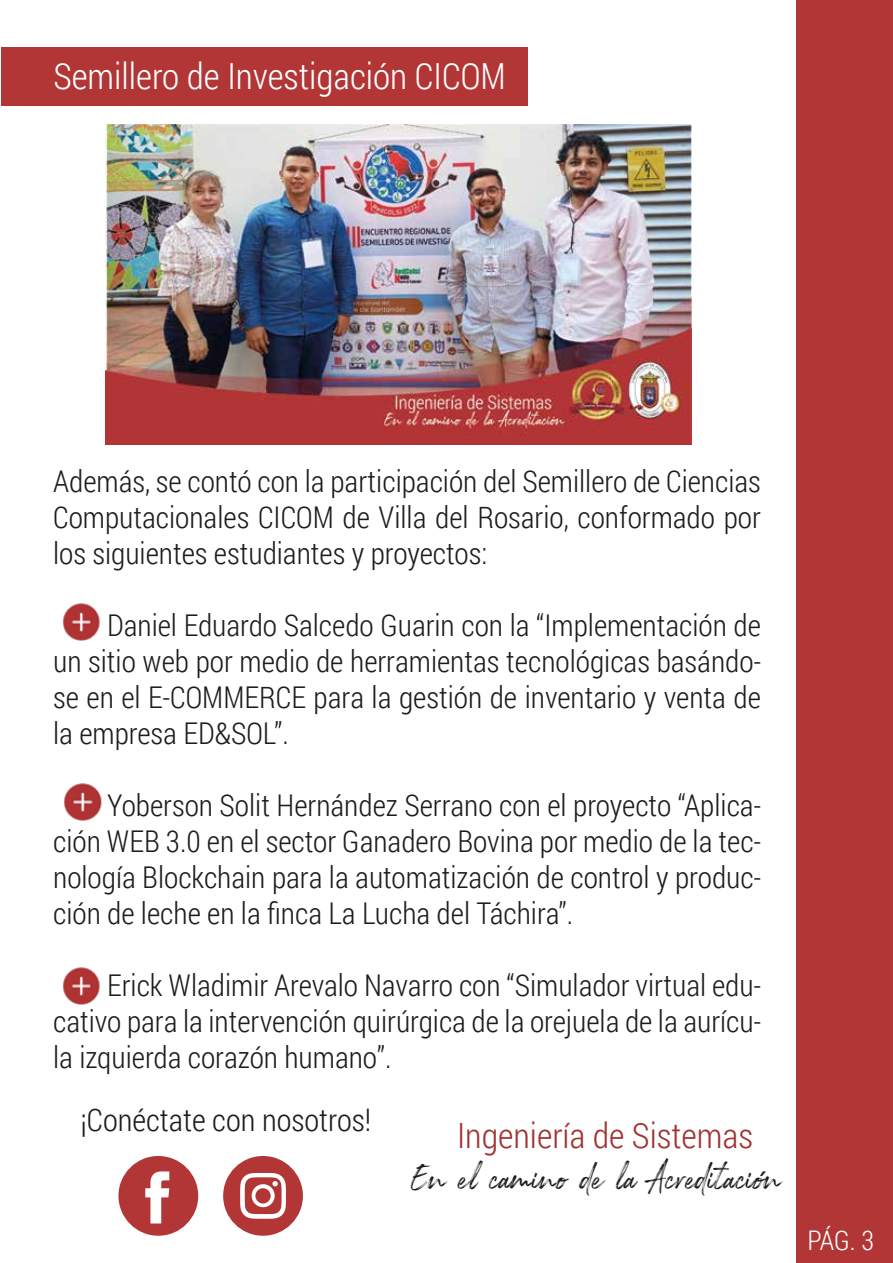
<style>
.page{position:relative;width:893px;height:1263px;background:#fff}
.page>*{position:absolute;margin:0;border:0;box-sizing:border-box;transform-origin:0 0}
.t1{font:38.1px "Rockness";color:#1d1d1b}
.t2{font:300 36px "Roboto Condensed";color:#fff}
.t3{font:300 34.8px "Roboto Condensed";color:#a13333}
.t4{font:300 31.05px "Roboto Condensed";color:#1d1d1b}
.t5{font:300 30px/36px "Roboto Condensed";color:#1d1d1b;text-align:justify}
.t6{font:300 27px "Roboto Condensed";color:#fff}
</style>
<div class="page">
<div style="left:797px;top:0;width:96px;height:1263px;background:#b13635"></div>
<div style="left:1px;top:47px;width:527px;height:58px;background:#b13635"></div>
<div style="left:118px;top:1156px;width:80px;height:80px;background:#b13635;border-radius:50%"></div>
<svg style="left:145px;top:1171px;width:24px;height:52px"></svg>
<svg style="left:223px;top:1156px;width:80px;height:80px"></svg>
<img style="left:105px;top:125px;width:587px;height:320px">
<img style="left:63px;top:603px;width:37px;height:38px">
<img style="left:64px;top:783px;width:38px;height:38px">
<img style="left:63px;top:967px;width:37px;height:38px">
<p class="t2" style="left:53px;top:51px;width:454px">Semillero de Investigación CICOM</p>
<p class="t5" style="left:53px;top:462px;width:709px">Además, se contó con la participación del Semillero de Ciencias Computacionales CICOM de Villa del Rosario, conformado por los siguientes estudiantes y proyectos:</p>
<p class="t5" style="left:53px;top:606px;width:709px;text-indent:54px">Daniel Eduardo Salcedo Guarin con la “Implementación de un sitio web por medio de herramientas tecnológicas basándo&shy;se en el E-COMMERCE para la gestión de inventario y venta de la empresa ED&amp;SOL”.</p>
<p class="t5" style="left:53px;top:786px;width:709px;text-indent:54px">Yoberson Solit Hernández Serrano con el proyecto “Aplica&shy;ción WEB 3.0 en el sector Ganadero Bovina por medio de la tec&shy;nología Blockchain para la automatización de control y produc&shy;ción de leche en la finca La Lucha del Táchira”.</p>
<p class="t5" style="left:53px;top:966px;width:709px;text-indent:54px">Erick Wladimir Arevalo Navarro con “Simulador virtual edu&shy;cativo para la intervención quirúrgica de la orejuela de la aurícu&shy;la izquierda corazón humano”.</p>
<p class="t4" style="left:81px;top:1099px;width:292px">¡Conéctate con nosotros!</p>
<p class="t3" style="left:457px;top:1111px;width:298px">Ingeniería de Sistemas</p>
<p class="t1" style="left:410px;top:1153px;width:373px">En el camino de la Acreditacion</p>
<p class="t6" style="left:807px;top:1222px;width:68px">PÁG. 3</p>
</div>
